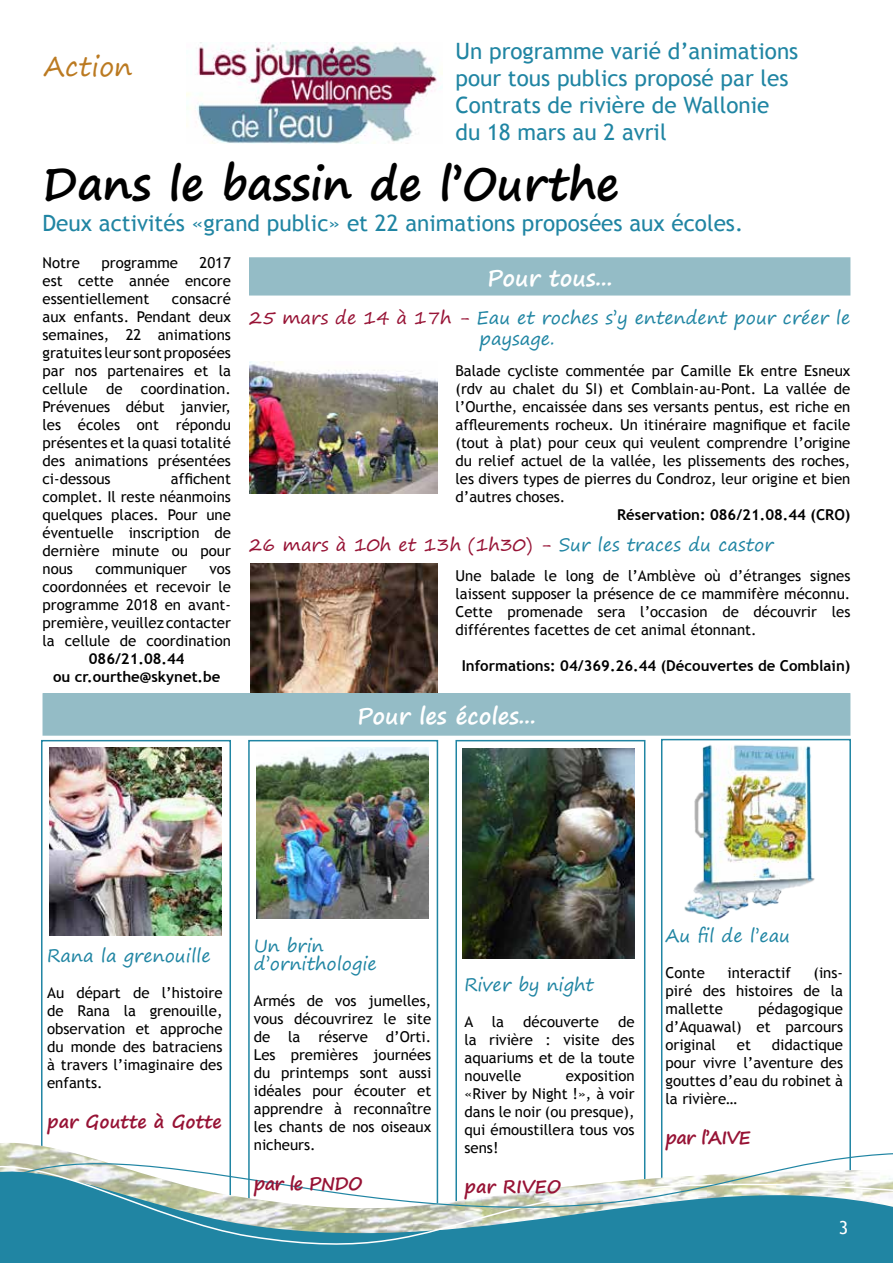
<style>
.page{position:relative;width:893px;height:1263px;background:#fff}
.page>*{position:absolute;margin:0;border:0;box-sizing:border-box;transform-origin:0 0}
.t1{font:700 45px "Segoe Print";color:#000}
.t2{font:27px "Segoe Print";color:#bb7a21}
.t3{font:22.5px/27px "Trebuchet MS";color:#2085a3}
.t4{font:700 22.5px "Segoe Print";color:#fff}
.t5{font:18px/18px "Segoe Print";color:#2085a3}
.t6{font:18px "Segoe Print";color:#971335}
.t7{font:700 18px "Segoe Print";color:#971335}
.t8{font:700 18px "Segoe Print";letter-spacing:-.04em;color:#971335}
.t9{font:18px "Trebuchet MS";color:#fff}
.t10{font:15px/18px "Trebuchet MS";color:#000;text-align:justify}
.t11{font:700 15px/18px "Trebuchet MS";color:#000;text-align:center}
.s1{color:#971335}
.s2{color:#2085a3}
</style>
<div class="page">
<img style="left:250px;top:563px;width:187px;height:130px">
<div style="left:661px;top:739px;width:190px;height:491px;border:2px solid #2085a3"></div>
<div style="left:41px;top:740px;width:190px;height:514px;border:2px solid #2085a3"></div>
<div style="left:455px;top:740px;width:190px;height:468px;border:2px solid #2085a3"></div>
<div style="left:248px;top:740px;width:190px;height:473px;border:2px solid #2085a3"></div>
<img style="left:0;top:1143px;width:851px;height:9px">
<svg style="left:0;top:1152px;width:893px;height:111px"></svg>
<img style="left:186px;top:43px;width:256px;height:101px">
<div style="left:43px;top:694px;width:807px;height:41px;background:#94bcc6"></div>
<div style="left:43px;top:693px;width:807px;height:43px;border:2px solid #94bcc6"></div>
<img style="left:257px;top:747px;width:172px;height:171px">
<img style="left:50px;top:747px;width:172px;height:188px">
<img style="left:668px;top:733px;width:164px;height:187px">
<img style="left:463px;top:748px;width:172px;height:211px">
<div style="left:250px;top:258px;width:600px;height:37px;background:#94bcc6"></div>
<div style="left:249px;top:257px;width:601px;height:39px;border:2px solid #94bcc6"></div>
<img style="left:249px;top:361px;width:188px;height:132px">
<h2 class="t2" style="left:44px;top:42px;width:90px">Action</h2>
<h3 class="t3" style="left:455px;top:38px;width:344px">Un programme varié d’animations pour tous publics proposé par les<br>Contrats de rivière de Wallonie du 18 mars au 2 avril</h3>
<h1 class="t1" style="left:43px;top:143px;width:578px">Dans le bassin de l’Ourthe</h1>
<h3 class="t3" style="left:43px;top:210px;width:702px">Deux activités «grand public» et 22 animations proposées aux écoles.</h3>
<p class="t10" style="left:43px;top:254px;width:190px;text-indent:157px">2017 est cette année encore essentiellement</p>
<p class="t10" style="left:43px;top:254px;width:39px">Notre</p>
<p class="t10" style="left:102px;top:254px;width:78px">programme</p>
<p class="t10" style="left:43px;top:290px;width:190px;text-indent:129px">consacré aux enfants. Pendant deux semaines, 22 animations gratuites leur sont proposées par nos partenaires et la cellule de coordination.<br>Prévenues début janvier, les écoles ont répondu présentes et la quasi totalité des animations présentées ci-dessous</p>
<p class="t10" style="left:43px;top:470px;width:190px;text-indent:128px">affichent complet. Il reste néanmoins quelques places. Pour une éventuelle inscription de dernière minute ou pour nous</p>
<p class="t10" style="left:95px;top:560px;width:93px">communiquer</p>
<p class="t10" style="left:43px;top:560px;width:190px;text-indent:167px">vos coordonnées et recevoir le programme 2018 en avant&shy;première, veuillez contacter la cellule de coordination</p>
<p class="t11" style="left:53px;top:650px;width:169px">086/21.08.44<br>ou cr.ourthe@skynet.be</p>
<h3 class="t4" style="left:487px;top:257px;width:127px">Pour tous...</h3>
<p class="t5" style="left:479px;top:306px;width:373px;line-height:21.6px;text-indent:-230px"><span class="s1">25 mars de 14 à 17h -</span> Eau et roches s’y entendent pour créer le paysage.</p>
<p class="t10" style="left:455px;top:362px;width:396px">Balade cycliste commentée par Camille Ek entre Esneux (rdv au chalet du SI) et Comblain-au-Pont. La vallée de l’Ourthe, encaissée dans ses versants pentus, est riche en affleurements rocheux. Un itinéraire magnifique et facile (tout à plat) pour ceux qui veulent comprendre l’origine du relief actuel de la vallée, les plissements des roches, les divers types de pierres du Condroz, leur origine et bien d’autres choses.</p>
<p class="t11" style="left:617px;top:505px;width:235px">Réservation: 086/21.08.44 (CRO)</p>
<p class="t6" style="left:249px;top:529px;width:526px">26 mars à 10h et 13h (1h30) - <span class="s2">Sur les traces du castor</span></p>
<p class="t10" style="left:455px;top:567px;width:396px">Une balade le long de l’Amblève où d’étranges signes laissent supposer la présence de ce mammifère méconnu.<br>Cette promenade sera l’occasion de découvrir les différentes facettes de cet animal étonnant.</p>
<p class="t11" style="left:462px;top:656px;width:390px">Informations: 04/369.26.44 (Découvertes de Comblain)</p>
<h3 class="t4" style="left:357px;top:695px;width:180px">Pour les écoles...</h3>
<p class="t5" style="left:47px;top:946px;width:165px">Rana la grenouille</p>
<p class="t10" style="left:47px;top:984px;width:177px">Au départ de l’histoire de Rana la grenouille, observation et approche du monde des batraciens à travers l’imaginaire des enfants.</p>
<p class="t7" style="left:47px;top:1105px;width:176px">par Goutte à Gotte</p>
<p class="t5" style="left:254px;top:936px;width:125px">Un brin d’ornithologie</p>
<p class="t10" style="left:254px;top:992px;width:179px">Armés de vos jumelles, vous découvrirez le site de la réserve d’Orti.<br>Les premières journées du printemps sont aussi idéales pour écouter et apprendre à reconnaître les chants de nos oiseaux nicheurs.</p>
<p class="t8" style="left:254px;top:1167px;width:110px">par le PNDO</p>
<p class="t5" style="left:464px;top:975px;width:131px">River by night</p>
<p class="t10" style="left:464px;top:1013px;width:41px">A la</p>
<p class="t10" style="left:523px;top:1013px;width:77px">découverte</p>
<p class="t10" style="left:464px;top:1013px;width:172px;text-indent:154px">de la rivière : visite des aquariums et de la toute nouvelle</p>
<p class="t10" style="left:464px;top:1067px;width:172px;text-indent:101px">exposition «River by Night !», à voir dans le noir (ou presque), qui émoustillera tous vos sens!</p>
<p class="t7" style="left:464px;top:1170px;width:98px">par RIVEO</p>
<p class="t5" style="left:666px;top:927px;width:126px">Au fil de l’eau</p>
<p class="t10" style="left:666px;top:964px;width:41px">Conte</p>
<p class="t10" style="left:727px;top:964px;width:65px">interactif</p>
<p class="t10" style="left:666px;top:964px;width:179px;text-indent:148px">(ins&shy;piré des histoires de la mallette</p>
<p class="t10" style="left:666px;top:1000px;width:179px;text-indent:93px">pédagogique d’Aquawal) et parcours original</p>
<p class="t10" style="left:666px;top:1036px;width:179px;text-indent:106px">didactique pour vivre l’aventure des gouttes d’eau du robinet à la rivière…</p>
<p class="t7" style="left:666px;top:1121px;width:87px">par l’AIVE</p>
<p class="t10" style="left:737px;top:1036px;width:16px">et</p>
<p class="t9" style="left:839px;top:1217px;width:11px">3</p>
</div>
